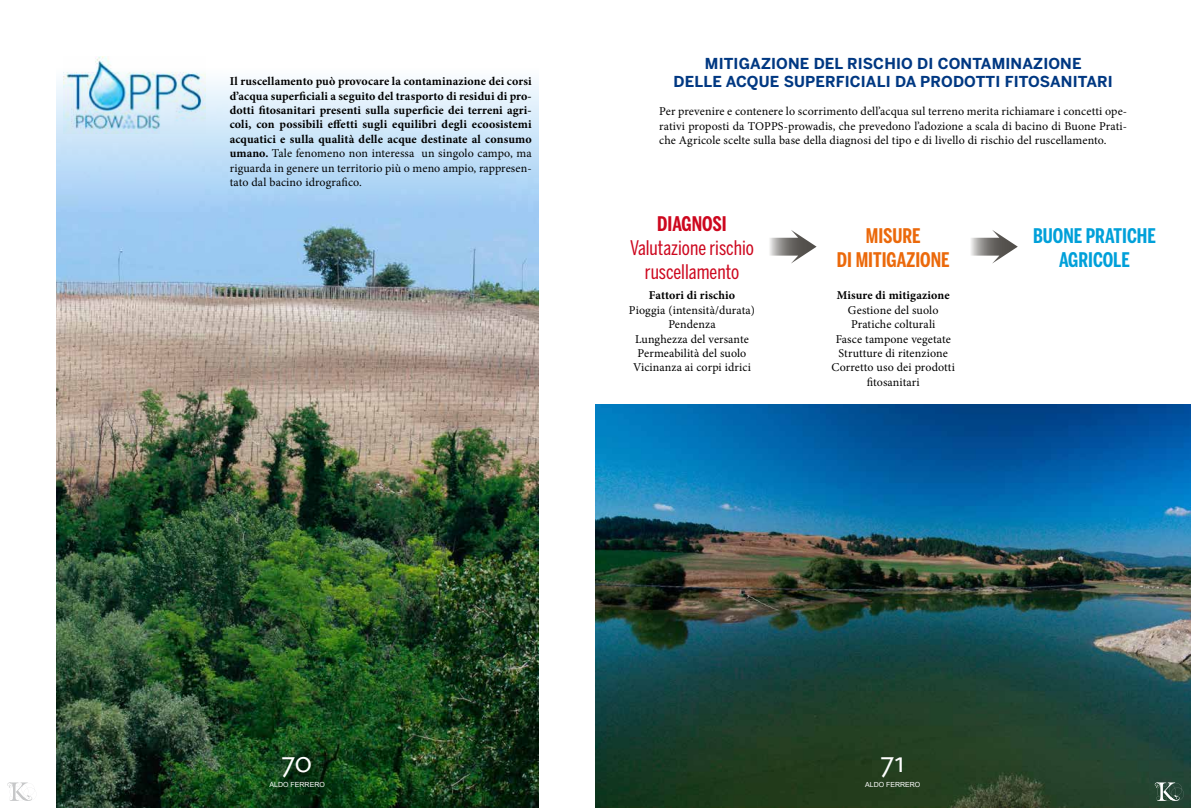
<style>
.page{position:relative;width:1191px;height:808px;background:#fff}
.page>*{position:absolute;margin:0;border:0;box-sizing:border-box;transform-origin:0 0}
.t1{font:30px "Aquazur";color:#fff}
.t2{font:20px/24px "Benton Sans Comp";color:#cd071e;text-align:center}
.t3{font:700 20px/24px "Benton Sans Comp";color:#00a0d9;text-align:center}
.t4{font:700 20px/24px "Benton Sans Comp";color:#eb690b;text-align:center}
.t5{font:700 20px "Benton Sans Comp";color:#cd071e}
.t6{font:700 15px "Benton Sans";letter-spacing:.01em;color:#003882}
.t7{font:12px/14.4px "Minion Pro";letter-spacing:.01em;color:#000;text-align:center}
.t8{font:700 12px/14.4px "Minion Pro";letter-spacing:.01em;color:#000;text-align:justify}
.t9{font:7px "Arial";color:#fff}
.s1{font-weight:400}
</style>
<div class="page">
<img style="left:57px;top:210px;width:482px;height:598px">
<div style="left:57px;top:68px;width:482px;height:142px;background:linear-gradient(to bottom,#fbfefe,#9eccf4)"></div>
<img style="left:595px;top:404px;width:596px;height:404px">
<svg style="left:7px;top:782px;width:28px;height:19px"></svg>
<svg style="left:1154px;top:782px;width:29px;height:19px"></svg>
<img style="left:64px;top:57px;width:142px;height:77px">
<svg style="left:770px;top:230px;width:46px;height:34px"></svg>
<svg style="left:971px;top:230px;width:47px;height:34px"></svg>
<p class="t8" style="left:230px;top:74px;width:303px">Il ruscellamento può provocare la contaminazione dei corsi d’acqua superficiali a seguito del trasporto di residui di pro&shy;dotti fitosanitari presenti sulla superficie dei terreni agri&shy;coli, con possibili effetti sugli equilibri degli ecoosistemi acquatici e sulla qualità delle acque destinate al consumo umano. <span class="s1">Tale fenomeno non interessa un singolo campo, ma riguarda in genere un territorio più o meno ampio, rappresen&shy;tato dal bacino idrografico.</span></p>
<p class="t6" style="left:705px;top:54px;width:244px">MITIGAZIONE DEL RISCHIO DI CONTAMINAZIONE</p>
<p class="t6" style="left:673px;top:72px;width:11px">DELLE</p>
<p class="t6" style="left:726px;top:72px;width:128px">ACQUE SUPERFICIALI</p>
<p class="t6" style="left:895px;top:72px;width:47px">DA PRODOTTI</p>
<p class="t6" style="left:1004px;top:72px;width:19px">FITOSANITARI</p>
<p class="t7" style="left:659px;top:104px;width:469px;text-align:justify">Per prevenire e contenere lo scorrimento dell’acqua sul terreno merita richiamare i concetti ope&shy;rativi proposti da TOPPS-prowadis, che prevedono l’adozione a scala di bacino di Buone Prati&shy;che Agricole scelte sulla base della diagnosi del tipo e di livello di rischio del ruscellamento.</p>
<h2 class="t5" style="left:657px;top:212px;width:71px">DIAGNOSI</h2>
<h2 class="t2" style="left:630px;top:235px;width:125px">Valutazione rischio ruscellamento</h2>
<p class="t8" style="left:649px;top:288px;width:88px">Fattori di rischio</p>
<p class="t7" style="left:629px;top:303px;width:128px">Pioggia (intensità/durata)<br>Pendenza<br>Lunghezza del versante<br>Permeabilità del suolo<br>Vicinanza ai corpi idrici</p>
<h2 class="t4" style="left:837px;top:223px;width:114px">MISURE<br>DI MITIGAZIONE</h2>
<h2 class="t3" style="left:1033px;top:223px;width:124px">BUONE PRATICHE<br>AGRICOLE</h2>
<p class="t8" style="left:836px;top:288px;width:114px">Misure di mitigazione</p>
<p class="t7" style="left:831px;top:303px;width:125px">Gestione del suolo<br>Pratiche colturali<br>Fasce tampone vegetate<br>Strutture di ritenzione<br>Corretto uso dei prodotti fitosanitari</p>
<h1 class="t1" style="left:281px;top:746px;width:32px">70</h1>
<p class="t9" style="left:270px;top:780px;width:57px">ALDO FERRERO</p>
<h1 class="t1" style="left:880px;top:746px;width:26px">71</h1>
<p class="t9" style="left:865px;top:780px;width:57px">ALDO FERRERO</p>
</div>
